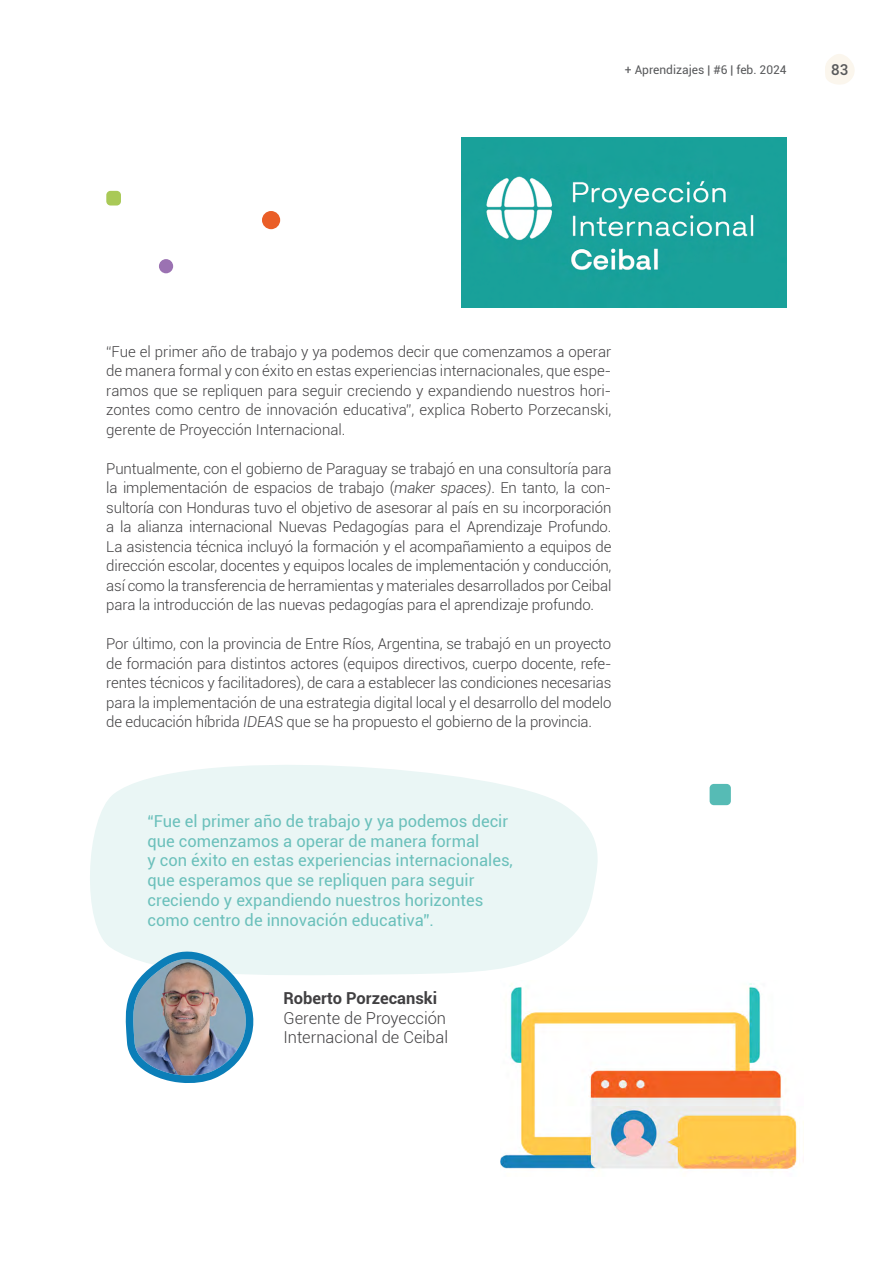
<style>
.page{position:relative;width:893px;height:1263px;background:#fff}
.page>*{position:absolute;margin:0;border:0;box-sizing:border-box;transform-origin:0 0}
.t1{font:16.5px/19.8px "Roboto";color:#6bc0bb}
.t2{font:300 16.5px/19.8px "Roboto";color:#414042}
.t3{font:700 16.5px "Roboto";color:#414042}
.t4{font:300 15px/19.5px "Roboto";letter-spacing:-.01em;color:#414042;text-align:justify}
.t5{font:500 15px "Roboto";color:#58595b}
.t6{font:12px "Roboto";color:#58595b}
.s1{font-style:italic}
</style>
<div class="page">
<svg style="left:90px;top:765px;width:508px;height:210px;background:#ecf7f6"></svg>
<img style="left:500px;top:983px;width:300px;height:189px">
<div style="left:262px;top:211px;width:18px;height:18px;background:#ea5e27;border-radius:50%"></div>
<div style="left:159px;top:259px;width:14px;height:14px;background:#9b72b2;border-radius:50%"></div>
<div style="left:710px;top:784px;width:21px;height:21px;background:#56bbb5;border-radius:4px"></div>
<div style="left:106px;top:191px;width:15px;height:14px;background:#a9c957;border-radius:4px"></div>
<svg style="left:825px;top:54px;width:30px;height:31px"></svg>
<img style="left:462px;top:137px;width:325px;height:171px">
<img style="left:116px;top:946px;width:145px;height:137px">
<p class="t6" style="left:625px;top:61px;width:163px">+ Aprendizajes | #6 | feb. 2024</p>
<p class="t5" style="left:831px;top:59px;width:19px">83</p>
<p class="t4" style="left:106px;top:341px;width:506px">“Fue el primer año de trabajo y ya podemos decir que comenzamos a operar de manera formal y con éxito en estas experiencias internacionales, que espe&shy;ramos que se repliquen para seguir creciendo y expandiendo nuestros hori&shy;zontes como centro de innovación educativa”, explica Roberto Porzecanski, gerente de Proyección Internacional.</p>
<p class="t4" style="left:106px;top:458px;width:507px">Puntualmente, con el gobierno de Paraguay se trabajó en una consultoría para la implementación de espacios de trabajo (<span class="s1">maker spaces)</span>. En tanto, la con&shy;sultoría con Honduras tuvo el objetivo de asesorar al país en su incorporación a la alianza internacional Nuevas Pedagogías para el Aprendizaje Profundo.<br>La asistencia técnica incluyó la formación y el acompañamiento a equipos de dirección escolar, docentes y equipos locales de implementación y conducción, así como la transferencia de herramientas y materiales desarrollados por Ceibal para la introducción de las nuevas pedagogías para el aprendizaje profundo.</p>
<p class="t4" style="left:106px;top:633px;width:507px">Por último, con la provincia de Entre Ríos, Argentina, se trabajó en un proyecto de formación para distintos actores (equipos directivos, cuerpo docente, refe&shy;rentes técnicos y facilitadores), de cara a establecer las condiciones necesarias para la implementación de una estrategia digital local y el desarrollo del modelo de educación híbrida <span class="s1">IDEAS</span> que se ha propuesto el gobierno de la provincia.</p>
<p class="t1" style="left:147px;top:810px;width:367px">“Fue el primer año de trabajo y ya podemos decir que comenzamos a operar de manera formal<br>y con éxito en estas experiencias internacionales, que esperamos que se repliquen para seguir creciendo y expandiendo nuestros horizontes como centro de innovación educativa”.</p>
<p class="t3" style="left:283px;top:986px;width:155px">Roberto Porzecanski</p>
<p class="t2" style="left:283px;top:1007px;width:166px">Gerente de Proyección<br>Internacional de Ceibal</p>
</div>
